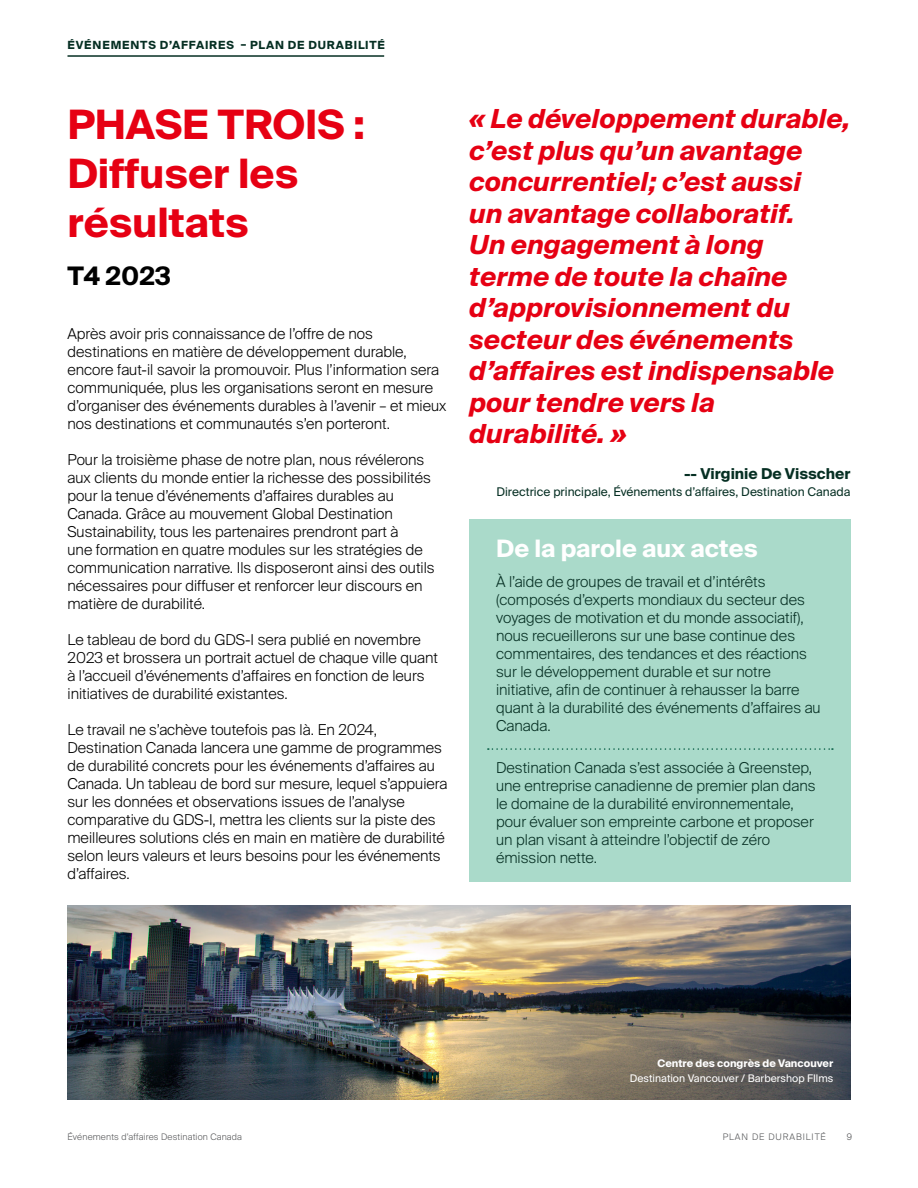
<style>
.page{position:relative;width:918px;height:1188px;background:#fff}
.page>*{position:absolute;margin:0;border:0;box-sizing:border-box;transform-origin:0 0}
.t1{font:700 40.5px/48.6px "Suisse Intl";color:#e60013}
.t2{font:italic 700 26.25px/31.5px "Suisse Intl";color:#e60013}
.t3{font:700 25.5px "Suisse Intl";color:#000}
.t4{font:700 24px "Suisse Intl";color:#fff}
.t5{font:300 15px/18px "Suisse Intl";color:#000}
.t6{font:300 15px/18px "Suisse Intl";color:#062f23}
.t7{font:700 15px "Suisse Intl";color:#062f23}
.t8{font:12px "Suisse Intl";color:#062f23}
.t9{font:700 11.25px "Suisse Intl";letter-spacing:.075em;color:#062f23}
.t10{font:10.5px "Suisse Intl";color:#fff}
.t11{font:700 10.5px "Suisse Intl";color:#fff}
.t12{font:300 9px "Suisse Intl";letter-spacing:.02em;color:#58595b}
.t13{font:300 9px "Suisse Intl";letter-spacing:.1em;color:#58595b}
</style>
<div class="page">
<div style="left:469px;top:519px;width:381px;height:363px;background:#aadaca"></div>
<img style="left:68px;top:905px;width:782px;height:194px">
<svg style="left:488px;top:748px;width:345px;height:2px"></svg>
<hr style="left:68px;top:55px;width:316px;height:2px;background:#062f23">
<p class="t9" style="left:68px;top:38px;width:319px">ÉVÉNEMENTS D’AFFAIRES – PLAN DE DURABILITÉ</p>
<h1 class="t1" style="left:68px;top:101px;width:299px">PHASE TROIS :<br>Diffuser les résultats</h1>
<h3 class="t3" style="left:68px;top:261px;width:105px">T4 2023</h3>
<p class="t5" style="left:68px;top:325px;width:381px">Après avoir pris connaissance de l’offre de nos destinations en matière de développement durable, encore faut-il savoir la promouvoir. Plus l’information sera communiquée, plus les organisations seront en mesure d’organiser des événements durables à l’avenir – et mieux nos destinations et communautés s’en porteront.</p>
<p class="t5" style="left:68px;top:451px;width:369px">Pour la troisième phase de notre plan, nous révélerons aux clients du monde entier la richesse des possibilités pour la tenue d’événements d’affaires durables au Canada. Grâce au mouvement Global Destination Sustainability, tous les partenaires prendront part à<br>une formation en quatre modules sur les stratégies de communication narrative. Ils disposeront ainsi des outils nécessaires pour diffuser et renforcer leur discours en matière de durabilité.</p>
<p class="t5" style="left:68px;top:631px;width:372px">Le tableau de bord du GDS-I sera publié en novembre 2023 et brossera un portrait actuel de chaque ville quant à l’accueil d’événements d’affaires en fonction de leurs initiatives de durabilité existantes.</p>
<p class="t5" style="left:68px;top:721px;width:381px">Le travail ne s’achève toutefois pas là. En 2024, Destination Canada lancera une gamme de programmes de durabilité concrets pour les événements d’affaires au Canada. Un tableau de bord sur mesure, lequel s’appuiera sur les données et observations issues de l’analyse comparative du GDS-I, mettra les clients sur la piste des meilleures solutions clés en main en matière de durabilité selon leurs valeurs et leurs besoins pour les événements d’affaires.</p>
<p class="t2" style="left:469px;top:104px;width:383px">« Le développement durable, c’est plus qu’un avantage concurrentiel; c’est aussi<br>un avantage collaboratif.<br>Un engagement à long terme de toute la chaîne d’approvisionnement du secteur des événements d’affaires est indispensable pour tendre vers la durabilité. »</p>
<p class="t7" style="left:684px;top:465px;width:168px">-- Virginie De Visscher</p>
<p class="t8" style="left:496px;top:484px;width:356px">Directrice principale, Événements d’affaires, Destination Canada</p>
<h3 class="t4" style="left:496px;top:534px;width:263px">De la parole aux actes</h3>
<p class="t6" style="left:496px;top:573px;width:326px">À l’aide de groupes de travail et d’intérêts (composés d’experts mondiaux du secteur des voyages de motivation et du monde associatif), nous recueillerons sur une base continue des commentaires, des tendances et des réactions sur le développement durable et sur notre initiative, afin de continuer à rehausser la barre quant à la durabilité des événements d’affaires au Canada.</p>
<p class="t6" style="left:496px;top:759px;width:321px">Destination Canada s’est associée à Greenstep, une entreprise canadienne de premier plan dans le domaine de la durabilité environnementale, pour évaluer son empreinte carbone et proposer un plan visant à atteindre l’objectif de zéro émission nette.</p>
<p class="t11" style="left:657px;top:1057px;width:177px">Centre des congrès de Vancouver</p>
<p class="t10" style="left:630px;top:1072px;width:205px">Destination Vancouver / Barbershop FIlms</p>
<p class="t12" style="left:68px;top:1132px;width:176px">Événements d’affaires Destination Canada</p>
<p class="t13" style="left:723px;top:1132px;width:105px">PLAN DE DURABILITÉ</p>
<p class="t12" style="left:847px;top:1132px;width:7px">9</p>
</div>
